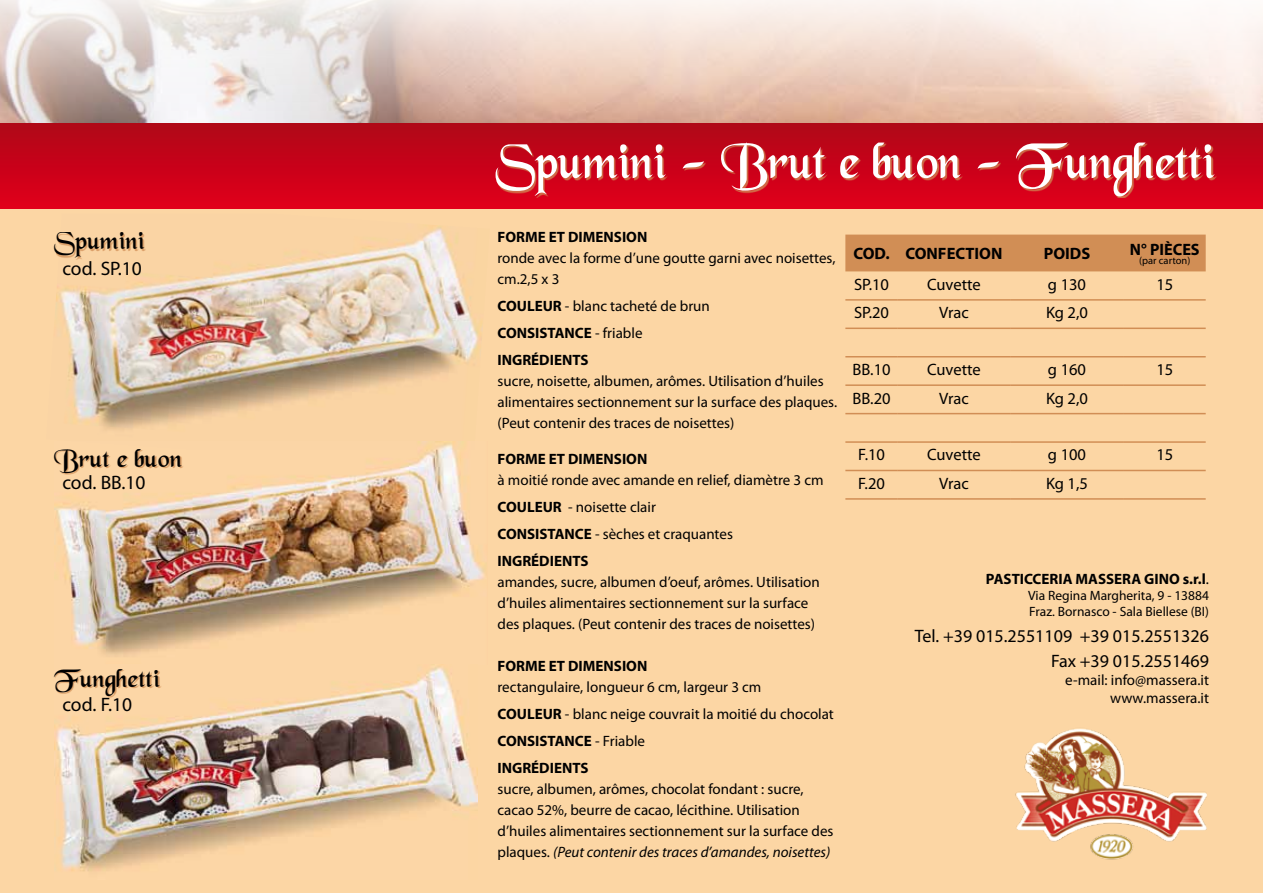
<style>
.page{position:relative;width:1263px;height:893px;background:#fff}
.page>*{position:absolute;margin:0;border:0;box-sizing:border-box;transform-origin:0 0}
.t1{font:54px "Black Chancery";letter-spacing:-.01em;color:#fff;scale:.96 1}
.t2{font:27px "Black Chancery";color:#000}
.t3{font:19.5px "Myriad Pro";color:#000}
.t4{font:18px/25.5px "Myriad Pro";color:#000;text-align:right}
.t5{font:16.5px "Myriad Pro";color:#000}
.t6{font:700 16.5px "Myriad Pro";color:#000}
.t7{font:15px/21px "Myriad Pro";color:#000}
.t8{font:700 15px/27px "Myriad Pro";color:#000}
.t9{font:13.5px/16.2px "Myriad Pro";color:#000}
.t10{font:10.5px "Myriad Pro";color:#000}
.s1{font-weight:400}
.s2{font-weight:700}
.s3{font-style:italic}
</style>
<div class="page">
<div style="left:0;top:137px;width:1263px;height:756px;background:#fcd6a4"></div>
<img style="left:1015px;top:728px;width:192px;height:132px">
<svg style="left:0;top:0;width:1263px;height:123px"></svg>
<div style="left:0;top:123px;width:1263px;height:85px;background:linear-gradient(to bottom,#af0717,#e1001a)"></div>
<img style="left:56px;top:225px;width:427px;height:205px">
<img style="left:54px;top:441px;width:431px;height:215px">
<img style="left:54px;top:667px;width:423px;height:204px">
<div style="left:497px;top:144px;width:719px;height:54px;background:#d18e55;opacity:.75"></div>
<div style="left:56px;top:234px;width:90px;height:26px;background:#d18e55;opacity:.75"></div>
<div style="left:56px;top:450px;width:128px;height:24px;background:#d18e55;opacity:.75"></div>
<div style="left:56px;top:670px;width:106px;height:27px;background:#d18e55;opacity:.75"></div>
<div style="left:845px;top:235px;width:361px;height:36px;background:#d18e55"></div>
<hr style="left:845px;top:299px;width:53px;height:2px;background:#d18e55">
<hr style="left:898px;top:299px;width:112px;height:2px;background:#d18e55">
<hr style="left:1010px;top:299px;width:114px;height:2px;background:#d18e55">
<hr style="left:1124px;top:299px;width:82px;height:2px;background:#d18e55">
<hr style="left:845px;top:328px;width:53px;height:1px;background:#d18e55">
<hr style="left:898px;top:328px;width:112px;height:1px;background:#d18e55">
<hr style="left:1010px;top:328px;width:114px;height:1px;background:#d18e55">
<hr style="left:1124px;top:328px;width:82px;height:1px;background:#d18e55">
<hr style="left:845px;top:356px;width:53px;height:1px;background:#d18e55">
<hr style="left:898px;top:356px;width:112px;height:1px;background:#d18e55">
<hr style="left:1010px;top:356px;width:114px;height:1px;background:#d18e55">
<hr style="left:1124px;top:356px;width:82px;height:1px;background:#d18e55">
<hr style="left:845px;top:384px;width:53px;height:2px;background:#d18e55">
<hr style="left:898px;top:384px;width:112px;height:2px;background:#d18e55">
<hr style="left:1010px;top:384px;width:114px;height:2px;background:#d18e55">
<hr style="left:1124px;top:384px;width:82px;height:2px;background:#d18e55">
<hr style="left:845px;top:413px;width:53px;height:1px;background:#d18e55">
<hr style="left:898px;top:413px;width:112px;height:1px;background:#d18e55">
<hr style="left:1010px;top:413px;width:114px;height:1px;background:#d18e55">
<hr style="left:1124px;top:413px;width:82px;height:1px;background:#d18e55">
<hr style="left:845px;top:441px;width:53px;height:2px;background:#d18e55">
<hr style="left:898px;top:441px;width:112px;height:2px;background:#d18e55">
<hr style="left:1010px;top:441px;width:114px;height:2px;background:#d18e55">
<hr style="left:1124px;top:441px;width:82px;height:2px;background:#d18e55">
<hr style="left:845px;top:470px;width:53px;height:1px;background:#d18e55">
<hr style="left:898px;top:470px;width:112px;height:1px;background:#d18e55">
<hr style="left:1010px;top:470px;width:114px;height:1px;background:#d18e55">
<hr style="left:1124px;top:470px;width:82px;height:1px;background:#d18e55">
<hr style="left:845px;top:498px;width:53px;height:2px;background:#d18e55">
<hr style="left:898px;top:498px;width:112px;height:2px;background:#d18e55">
<hr style="left:1010px;top:498px;width:114px;height:2px;background:#d18e55">
<hr style="left:1124px;top:498px;width:82px;height:2px;background:#d18e55">
<h2 class="t2" style="left:54px;top:231px;width:92px">Spumini</h2>
<h3 class="t3" style="left:62px;top:256px;width:81px">cod. SP.10</h3>
<h2 class="t2" style="left:54px;top:449px;width:130px">Brut e buon</h2>
<h3 class="t3" style="left:62px;top:471px;width:85px">cod. BB.10</h3>
<h2 class="t2" style="left:54px;top:669px;width:108px">Funghetti</h2>
<h3 class="t3" style="left:62px;top:693px;width:71px">cod. F.10</h3>
<h1 class="t1" style="left:495px;top:142px;width:752px">Spumini - Brut e buon - Funghetti</h1>
<p class="t8" style="left:497px;top:222px;width:151px">FORME ET DIMENSION</p>
<p class="t7" style="left:497px;top:247px;width:339px">ronde avec la forme d’une goutte garni avec noisettes, cm.2,5 x 3</p>
<p class="t8" style="left:497px;top:291px;width:214px">COULEUR <span class="s1">- blanc tacheté de brun<br></span>CONSISTANCE <span class="s1">- friable<br></span>INGRÉDIENTS</p>
<p class="t7" style="left:497px;top:370px;width:341px">sucre, noisette, albumen, arômes. Utilisation d’huiles alimentaires sectionnement sur la surface des plaques. (Peut contenir des traces de noisettes)</p>
<p class="t8" style="left:497px;top:445px;width:151px">FORME ET DIMENSION</p>
<p class="t7" style="left:497px;top:466px;width:328px;line-height:27px">à moitié ronde avec amande en relief, diamètre 3 cm<br><span class="s2">COULEUR</span> - noisette clair<br><span class="s2">CONSISTANCE</span> - sèches et craquantes<br><span class="s2">INGRÉDIENTS</span></p>
<p class="t7" style="left:497px;top:571px;width:324px">amandes, sucre, albumen d’oeuf, arômes. Utilisation d’huiles alimentaires sectionnement sur la surface des plaques. (Peut contenir des traces de noisettes)</p>
<p class="t8" style="left:497px;top:652px;width:151px">FORME ET DIMENSION</p>
<p class="t7" style="left:497px;top:673px;width:338px;line-height:27px">rectangulaire, longueur 6 cm, largeur 3 cm<br><span class="s2">COULEUR</span> - blanc neige couvrait la moitié du chocolat<br><span class="s2">CONSISTANCE</span> - Friable<br><span class="s2">INGRÉDIENTS</span></p>
<p class="t7" style="left:497px;top:778px;width:337px">sucre, albumen, arômes, chocolat fondant : sucre, cacao 52%, beurre de cacao, lécithine. Utilisation d’huiles alimentaires sectionnement sur la surface des plaques. <span class="s3">(Peut contenir des traces d’amandes, noisettes)</span></p>
<p class="t6" style="left:853px;top:243px;width:151px">COD. CONFECTION</p>
<p class="t6" style="left:1044px;top:243px;width:48px">POIDS</p>
<p class="t6" style="left:1130px;top:238px;width:71px">N° PIÈCES</p>
<p class="t10" style="left:1139px;top:254px;width:53px">(par carton)</p>
<p class="t5" style="left:854px;top:274px;width:36px">SP.10</p>
<p class="t5" style="left:927px;top:274px;width:55px">Cuvette</p>
<p class="t5" style="left:1048px;top:274px;width:40px">g 130</p>
<p class="t5" style="left:1156px;top:274px;width:18px">15</p>
<p class="t5" style="left:854px;top:303px;width:36px">SP.20</p>
<p class="t5" style="left:939px;top:303px;width:31px">Vrac</p>
<p class="t5" style="left:1046px;top:303px;width:43px">Kg 2,0</p>
<p class="t5" style="left:853px;top:359px;width:40px">BB.10</p>
<p class="t5" style="left:927px;top:359px;width:55px">Cuvette</p>
<p class="t5" style="left:1048px;top:359px;width:40px">g 160</p>
<p class="t5" style="left:1156px;top:359px;width:18px">15</p>
<p class="t5" style="left:853px;top:388px;width:40px">BB.20</p>
<p class="t5" style="left:939px;top:388px;width:31px">Vrac</p>
<p class="t5" style="left:1046px;top:388px;width:43px">Kg 2,0</p>
<p class="t5" style="left:858px;top:445px;width:28px">F.10</p>
<p class="t5" style="left:927px;top:445px;width:55px">Cuvette</p>
<p class="t5" style="left:1048px;top:445px;width:40px">g 100</p>
<p class="t5" style="left:1156px;top:445px;width:18px">15</p>
<p class="t5" style="left:858px;top:473px;width:28px">F.20</p>
<p class="t5" style="left:939px;top:473px;width:31px">Vrac</p>
<p class="t5" style="left:1046px;top:473px;width:43px">Kg 1,5</p>
<p class="t8" style="left:986px;top:565px;width:225px">PASTICCERIA MASSERA GINO s.r.l<span class="s1">.</span></p>
<p class="t9" style="left:1028px;top:587px;width:182px">Via Regina Margherita, 9 - 13884<br>Fraz. Bornasco - Sala Biellese (BI)</p>
<p class="t4" style="left:915px;top:623px;width:296px">Tel. +39 015.2551109 +39 015.2551326<br>Fax +39 015.2551469</p>
<p class="t7" style="left:1065px;top:671px;width:145px;line-height:18px;text-align:right">e-mail: info@massera.it www.massera.it</p>
</div>
